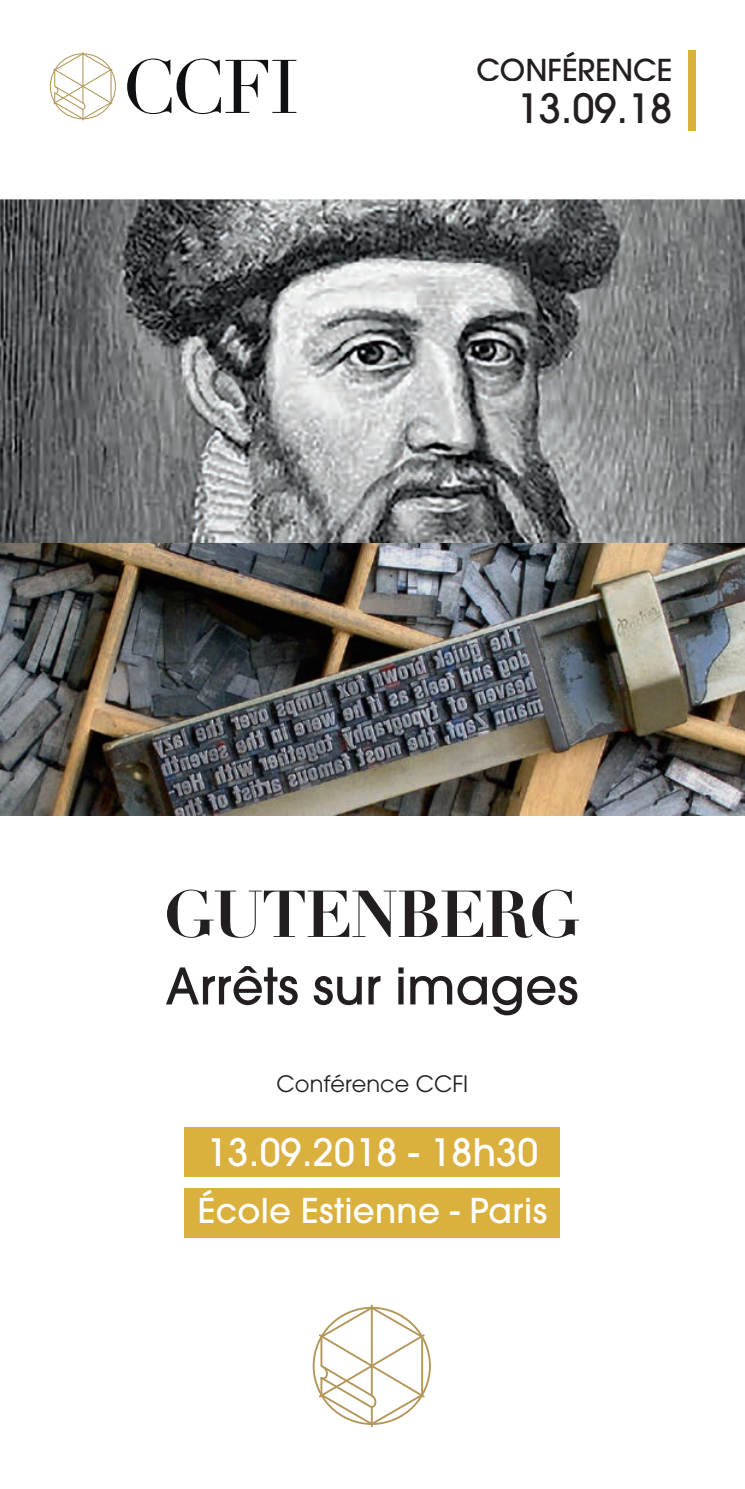
<style>
.page{position:relative;width:745px;height:1489px;background:#fff}
.page>*{position:absolute;margin:0;border:0;box-sizing:border-box;transform-origin:0 0}
.t1{font:700 65px "Didot";letter-spacing:-.03em;color:#231f20}
.t2{font:500 50px "Avant Garde";color:#231f20}
.t3{font:500 40px "Avant Garde";color:#231f20}
.t4{font:500 37.5px "Avant Garde";letter-spacing:.01em;color:#fff}
.t5{font:500 34px "Avant Garde";letter-spacing:.01em;color:#fff}
.t6{font:500 30px "Avant Garde";color:#231f20}
.t7{font:22.5px "Avant Garde";color:#231f20}
</style>
<div class="page">
<div style="left:184px;top:1127px;width:375px;height:49px;background:#dab03e"></div>
<div style="left:184px;top:1187px;width:375px;height:50px;background:#dab03e"></div>
<img style="left:0;top:199px;width:744px;height:616px">
<img style="left:0;top:543px;width:744px;height:1px">
<div style="left:687px;top:50px;width:7px;height:80px;background:#dab03e"></div>
<svg style="left:127px;top:58px;width:169px;height:56px"></svg>
<svg style="left:50px;top:52px;width:66px;height:68px"></svg>
<svg style="left:312px;top:1306px;width:118px;height:118px"></svg>
<hr style="left:370px;top:1405px;width:2px;height:21px;background:#b39659">
<hr style="left:370px;top:1304px;width:2px;height:92px;background:#b39659">
<p class="t6" style="left:476px;top:51px;width:197px">CONFÉRENCE</p>
<p class="t3" style="left:516px;top:84px;width:157px">13.09.18</p>
<h1 class="t1" style="left:164px;top:873px;width:417px">GUTENBERG</h1>
<h2 class="t2" style="left:165px;top:955px;width:414px">Arrêts sur images</h2>
<p class="t7" style="left:276px;top:1070px;width:193px">Conférence CCFI</p>
<p class="t4" style="left:206px;top:1129px;width:333px">13.09.2018 - 18h30</p>
<p class="t5" style="left:198px;top:1189px;width:350px">École Estienne - Paris</p>
</div>
